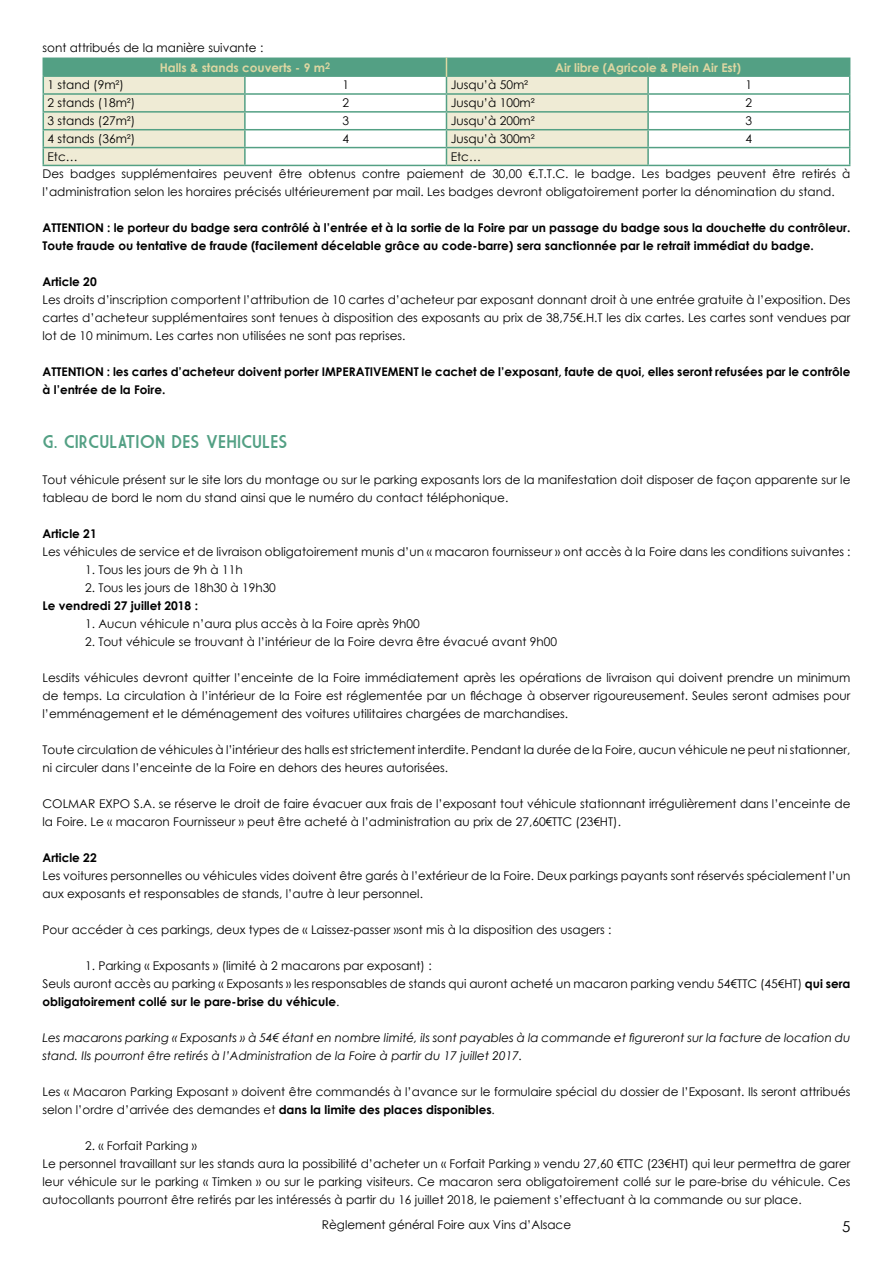
<style>
.page{position:relative;width:893px;height:1263px;background:#fff}
.page>*{position:absolute;margin:0;border:0;box-sizing:border-box;transform-origin:0 0}
.t1{font:18px "Market Deco";color:#53a084}
.t2{font:15px "Century Gothic";color:#000}
.t3{font:12px/18px "Century Gothic";color:#000}
.t4{font:700 12px/18px "Century Gothic";color:#000}
.t5{font:italic 12px/18px "Century Gothic";color:#000}
.t6{font:700 12px "Century Gothic";color:#dcd6a2}
.s1{font-weight:700;color:#dcd6a2}
.s2{font-weight:700}
</style>
<div class="page">
<hr style="left:43px;top:165px;width:202px;height:1px;background:#53a084">
<hr style="left:245px;top:165px;width:201px;height:1px;background:#53a084">
<hr style="left:446px;top:165px;width:202px;height:1px;background:#53a084">
<hr style="left:648px;top:165px;width:202px;height:1px;background:#53a084">
<svg style="left:43px;top:58px;width:807px;height:107px"></svg>
<p class="t3" style="left:160px;top:37px;width:172px;line-height:20px;text-indent:-117px">sont attribués de la manière suivante :<br><span class="s1">Halls &amp; stands couverts - 9 m</span><sup>2</sup></p>
<p class="t6" style="left:555px;top:58px;width:187px">Air libre (Agricole &amp; Plein Air Est)</p>
<p class="t3" style="left:48px;top:76px;width:78px">1 stand (9m²)</p>
<p class="t3" style="left:342px;top:76px;width:8px">1</p>
<p class="t3" style="left:451px;top:76px;width:79px">Jusqu’à 50m²</p>
<p class="t3" style="left:746px;top:76px;width:8px">1</p>
<p class="t3" style="left:48px;top:94px;width:89px">2 stands (18m²)</p>
<p class="t3" style="left:342px;top:94px;width:8px">2</p>
<p class="t3" style="left:451px;top:94px;width:86px">Jusqu’à 100m²</p>
<p class="t3" style="left:746px;top:94px;width:8px">2</p>
<p class="t3" style="left:48px;top:112px;width:89px">3 stands (27m²)</p>
<p class="t3" style="left:342px;top:112px;width:8px">3</p>
<p class="t3" style="left:451px;top:112px;width:86px">Jusqu’à 200m²</p>
<p class="t3" style="left:746px;top:112px;width:8px">3</p>
<p class="t3" style="left:48px;top:129px;width:89px">4 stands (36m²)</p>
<p class="t3" style="left:342px;top:129px;width:8px">4</p>
<p class="t3" style="left:451px;top:129px;width:86px">Jusqu’à 300m²</p>
<p class="t3" style="left:746px;top:129px;width:8px">4</p>
<p class="t3" style="left:48px;top:147px;width:32px">Etc…</p>
<p class="t3" style="left:43px;top:147px;width:809px;text-indent:408px">Etc…<br>Des badges supplémentaires peuvent être obtenus contre paiement de 30,00 €.T.T.C. le badge. Les badges peuvent être retirés à l’administration selon les horaires précisés ultérieurement par mail. Les badges devront obligatoirement porter la dénomination du stand.</p>
<p class="t4" style="left:43px;top:218px;width:809px">ATTENTION : le porteur du badge sera contrôlé à l’entrée et à la sortie de la Foire par un passage du badge sous la douchette du contrôleur.<br>Toute fraude ou tentative de fraude (facilement décelable grâce au code-barre) sera sanctionnée par le retrait immédiat du badge.</p>
<p class="t4" style="left:43px;top:272px;width:56px">Article 20</p>
<p class="t3" style="left:43px;top:291px;width:809px;text-align:justify">Les droits d’inscription comportent l’attribution de 10 cartes d’acheteur par exposant donnant droit à une entrée gratuite à l’exposition. Des cartes d’acheteur supplémentaires sont tenues à disposition des exposants au prix de 38,75€.H.T les dix cartes. Les cartes sont vendues par lot de 10 minimum. Les cartes non utilisées ne sont pas reprises.</p>
<p class="t4" style="left:43px;top:362px;width:809px">ATTENTION : les cartes d’acheteur doivent porter IMPERATIVEMENT le cachet de l’exposant, faute de quoi, elles seront refusées par le contrôle à l’entrée de la Foire.</p>
<h1 class="t1" style="left:43px;top:432px;width:247px">G. CIRCULATION DES VEHICULES</h1>
<p class="t3" style="left:43px;top:471px;width:809px">Tout véhicule présent sur le site lors du montage ou sur le parking exposants lors de la manifestation doit disposer de façon apparente sur le tableau de bord le nom du stand ainsi que le numéro du contact téléphonique.</p>
<p class="t4" style="left:43px;top:524px;width:56px">Article 21</p>
<p class="t3" style="left:43px;top:543px;width:809px">Les véhicules de service et de livraison obligatoirement munis d’un « macaron fournisseur » ont accès à la Foire dans les conditions suivantes :</p>
<p class="t3" style="left:85px;top:561px;width:159px">1. Tous les jours de 9h à 11h</p>
<p class="t3" style="left:85px;top:579px;width:192px">2. Tous les jours de 18h30 à 19h30</p>
<p class="t4" style="left:43px;top:596px;width:157px">Le vendredi 27 juillet 2018 :</p>
<p class="t3" style="left:85px;top:615px;width:336px">1. Aucun véhicule n’aura plus accès à la Foire après 9h00</p>
<p class="t3" style="left:85px;top:633px;width:473px">2. Tout véhicule se trouvant à l’intérieur de la Foire devra être évacué avant 9h00</p>
<p class="t3" style="left:43px;top:669px;width:809px;text-align:justify">Lesdits véhicules devront quitter l’enceinte de la Foire immédiatement après les opérations de livraison qui doivent prendre un minimum de temps. La circulation à l’intérieur de la Foire est réglementée par un fléchage à observer rigoureusement. Seules seront admises pour l’emménagement et le déménagement des voitures utilitaires chargées de marchandises.</p>
<p class="t3" style="left:43px;top:741px;width:809px">Toute circulation de véhicules à l’intérieur des halls est strictement interdite. Pendant la durée de la Foire, aucun véhicule ne peut ni stationner, ni circuler dans l’enceinte de la Foire en dehors des heures autorisées.</p>
<p class="t3" style="left:43px;top:795px;width:809px">COLMAR EXPO S.A. se réserve le droit de faire évacuer aux frais de l’exposant tout véhicule stationnant irrégulièrement dans l’enceinte de la Foire. Le « macaron Fournisseur » peut être acheté à l’administration au prix de 27,60€TTC (23€HT).</p>
<p class="t4" style="left:43px;top:848px;width:56px">Article 22</p>
<p class="t3" style="left:43px;top:867px;width:809px">Les voitures personnelles ou véhicules vides doivent être garés à l’extérieur de la Foire. Deux parkings payants sont réservés spécialement l’un aux exposants et responsables de stands, l’autre à leur personnel.</p>
<p class="t3" style="left:43px;top:921px;width:570px">Pour accéder à ces parkings, deux types de « Laissez-passer »sont mis à la disposition des usagers :</p>
<p class="t3" style="left:43px;top:957px;width:809px;text-indent:43px">1. Parking « Exposants » (limité à 2 macarons par exposant) :<br>Seuls auront accès au parking « Exposants » les responsables de stands qui auront acheté un macaron parking vendu 54€TTC (45€HT) <span class="s2">qui sera obligatoirement collé sur le pare-brise du véhicule</span>.</p>
<p class="t5" style="left:43px;top:1029px;width:809px">Les macarons parking « Exposants » à 54€ étant en nombre limité, ils sont payables à la commande et figureront sur la facture de location du stand. Ils pourront être retirés à l’Administration de la Foire à partir du 17 juillet 2017.</p>
<p class="t3" style="left:43px;top:1083px;width:809px">Les « Macaron Parking Exposant » doivent être commandés à l’avance sur le formulaire spécial du dossier de l’Exposant. Ils seront attribués selon l’ordre d’arrivée des demandes et <span class="s2">dans la limite des places disponibles</span>.</p>
<p class="t3" style="left:43px;top:1137px;width:809px;text-indent:43px">2. « Forfait Parking »<br>Le personnel travaillant sur les stands aura la possibilité d’acheter un « Forfait Parking » vendu 27,60 €TTC (23€HT) qui leur permettra de garer leur véhicule sur le parking « Timken » ou sur le parking visiteurs. Ce macaron sera obligatoirement collé sur le pare-brise du véhicule. Ces autocollants pourront être retirés par les intéressés à partir du 16 juillet 2018, le paiement s’effectuant à la commande ou sur place.</p>
<p class="t3" style="left:322px;top:1216px;width:251px">Règlement général Foire aux Vins d’Alsace</p>
<p class="t2" style="left:842px;top:1216px;width:10px">5</p>
</div>
